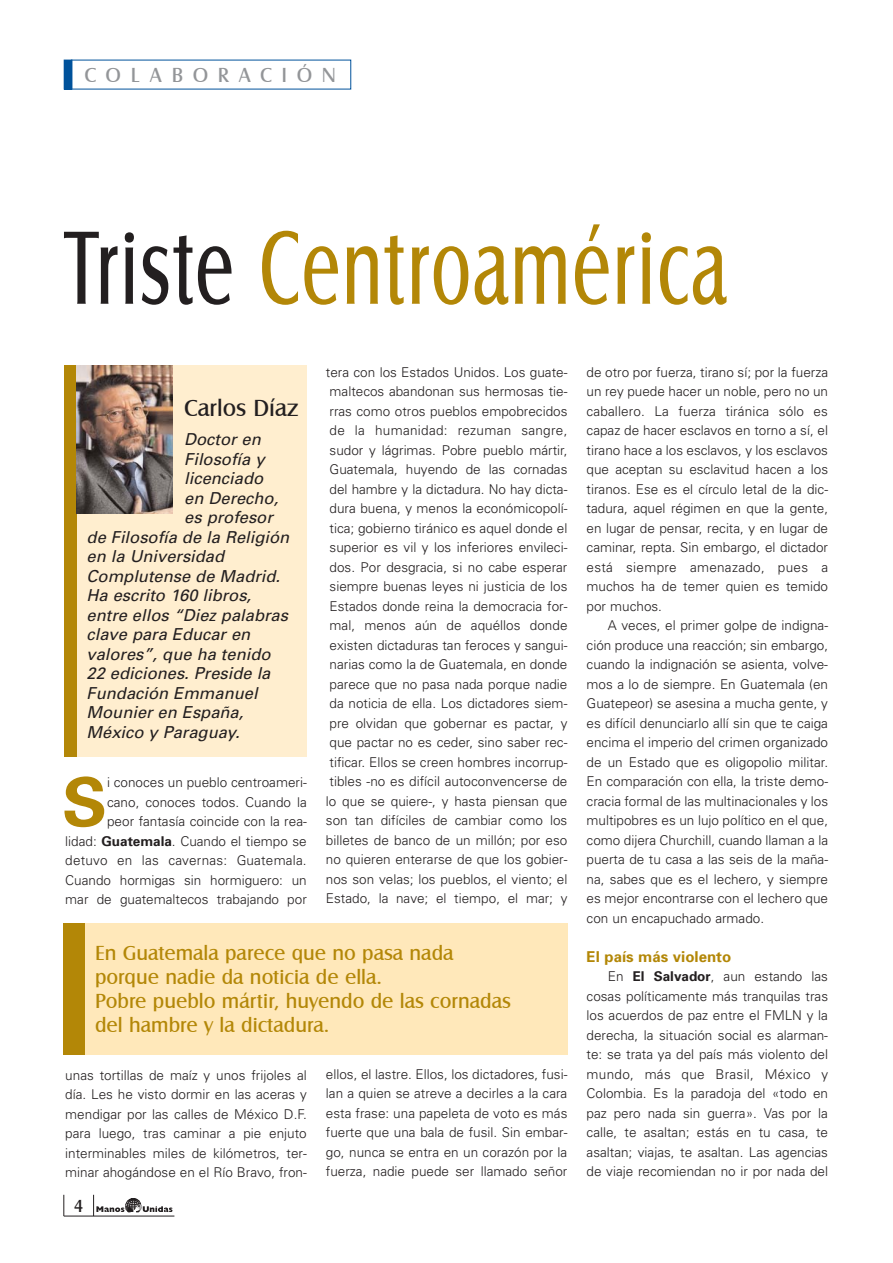
<style>
.page{position:relative;width:893px;height:1263px;background:#fff}
.page>*{position:absolute;margin:0;border:0;box-sizing:border-box;transform-origin:0 0}
.t1{font:108px "Castle T";letter-spacing:.025em;color:#b38707;scale:.67 1}
.t2{font:700 67.5px "Univers";color:#b38707}
.t3{font:24px "Castle T";color:#231f20}
.t4{font:21px/24px "Castle T";color:#b38707}
.t5{font:21px "Castle T";letter-spacing:.46em;color:#939598}
.t6{font:18px "Castle T";color:#231f20}
.t7{font:italic 16.5px "Univers";color:#231f20}
.t8{font:700 15px "Univers";color:#b38707}
.t9{font:300 13.5px/19.5px "Univers";color:#231f20;text-align:justify}
.s1{color:#231f20}
.s2{font-weight:700}
</style>
<div class="page">
<div style="left:64px;top:923px;width:504px;height:131px;background:#ffe8ba"></div>
<div style="left:64px;top:366px;width:242px;height:391px;background:#ffeecf"></div>
<div style="left:64px;top:60px;width:8px;height:29px;background:#00529b"></div>
<div style="left:64px;top:366px;width:13px;height:391px;background:#b38707"></div>
<div style="left:64px;top:923px;width:21px;height:131px;background:#b38707"></div>
<svg style="left:63px;top:1195px;width:1px;height:21px"></svg>
<hr style="left:64px;top:1216px;width:110px;height:1px;background:#231f20">
<svg style="left:93px;top:1195px;width:79px;height:21px"></svg>
<img style="left:77px;top:366px;width:95px;height:147px">
<h3 class="t5" style="left:85px;top:61px;width:253px">COLABORACIÓN</h3>
<h1 class="t1" style="left:65px;top:196px;width:988px"><span class="s1">Triste</span> Centroamérica</h1>
<h3 class="t3" style="left:184px;top:392px;width:115px">Carlos Díaz</h3>
<p class="t7" style="left:184px;top:433px;width:78px">Doctor en</p>
<p class="t7" style="left:184px;top:453px;width:82px">Filosofía y</p>
<p class="t7" style="left:184px;top:472px;width:80px">licenciado</p>
<p class="t7" style="left:184px;top:492px;width:95px">en Derecho,</p>
<p class="t7" style="left:184px;top:511px;width:90px">es profesor</p>
<p class="t7" style="left:87px;top:531px;width:204px">de Filosofía de la Religión</p>
<p class="t7" style="left:87px;top:550px;width:139px">en la Universidad</p>
<p class="t7" style="left:87px;top:570px;width:195px">Complutense de Madrid.</p>
<p class="t7" style="left:87px;top:589px;width:166px">Ha escrito 160 libros,</p>
<p class="t7" style="left:87px;top:609px;width:203px">entre ellos “Diez palabras</p>
<p class="t7" style="left:87px;top:628px;width:165px">clave para Educar en</p>
<p class="t7" style="left:87px;top:648px;width:185px">valores”, que ha tenido</p>
<p class="t7" style="left:87px;top:667px;width:185px">22 ediciones. Preside la</p>
<p class="t7" style="left:87px;top:687px;width:172px">Fundación Emmanuel</p>
<p class="t7" style="left:87px;top:706px;width:158px">Mounier en España,</p>
<p class="t7" style="left:87px;top:726px;width:155px">México y Paraguay.</p>
<h2 class="t2" style="left:62px;top:777px;width:47px">S</h2>
<p class="t9" style="left:65px;top:774px;width:243px;text-align:right">i conoces un pueblo centroameri-<br>cano, conoces todos. Cuando la<br>peor fantasía coincide con la rea-<br>lidad: <span class="s2">Guatemala</span>. Cuando el tiempo se detuvo en las cavernas: Guatemala.<br>Cuando hormigas sin hormiguero: un mar de guatemaltecos trabajando por</p>
<p class="t9" style="left:326px;top:364px;width:243px">tera con los Estados Unidos. Los guate&shy;maltecos abandonan sus hermosas tie&shy;rras como otros pueblos empobrecidos de la humanidad: rezuman sangre, sudor y lágrimas. Pobre pueblo mártir, Guatemala, huyendo de las cornadas del hambre y la dictadura. No hay dicta&shy;dura buena, y menos la económicopolí&shy;tica; gobierno tiránico es aquel donde el superior es vil y los inferiores envileci&shy;dos. Por desgracia, si no cabe esperar siempre buenas leyes ni justicia de los Estados donde reina la democracia for&shy;mal, menos aún de aquéllos donde existen dictaduras tan feroces y sangui&shy;narias como la de Guatemala, en donde parece que no pasa nada porque nadie da noticia de ella. Los dictadores siem&shy;pre olvidan que gobernar es pactar, y que pactar no es ceder, sino saber rec&shy;tificar. Ellos se creen hombres incorrup&shy;tibles -no es difícil autoconvencerse de lo que se quiere-, y hasta piensan que son tan difíciles de cambiar como los billetes de banco de un millón; por eso no quieren enterarse de que los gobier&shy;nos son velas; los pueblos, el viento; el Estado, la nave; el tiempo, el mar; y</p>
<h3 class="t4" style="left:95px;top:940px;width:417px">En Guatemala parece que no pasa nada porque nadie da noticia de ella.<br>Pobre pueblo mártir, huyendo de las cornadas del hambre y la dictadura.</h3>
<p class="t9" style="left:65px;top:1066px;width:243px">unas tortillas de maíz y unos frijoles al día. Les he visto dormir en las aceras y mendigar por las calles de México D.F. para luego, tras caminar a pie enjuto interminables miles de kilómetros, ter&shy;minar ahogándose en el Río Bravo, fron-</p>
<h3 class="t6" style="left:74px;top:1195px;width:11px">4</h3>
<p class="t9" style="left:326px;top:1066px;width:243px">ellos, el lastre. Ellos, los dictadores, fusi&shy;lan a quien se atreve a decirles a la cara esta frase: una papeleta de voto es más fuerte que una bala de fusil. Sin embar&shy;go, nunca se entra en un corazón por la fuerza, nadie puede ser llamado señor</p>
<p class="t9" style="left:586px;top:364px;width:243px">de otro por fuerza, tirano sí; por la fuerza un rey puede hacer un noble, pero no un caballero. La fuerza tiránica sólo es capaz de hacer esclavos en torno a sí, el tirano hace a los esclavos, y los esclavos que aceptan su esclavitud hacen a los tiranos. Ese es el círculo letal de la dic&shy;tadura, aquel régimen en que la gente, en lugar de pensar, recita, y en lugar de caminar, repta. Sin embargo, el dictador está siempre amenazado, pues a muchos ha de temer quien es temido por muchos.</p>
<p class="t9" style="left:586px;top:617px;width:243px;text-indent:21px">A veces, el primer golpe de indigna&shy;ción produce una reacción; sin embargo, cuando la indignación se asienta, volve&shy;mos a lo de siempre. En Guatemala (en Guatepeor) se asesina a mucha gente, y es difícil denunciarlo allí sin que te caiga encima el imperio del crimen organizado de un Estado que es oligopolio militar.<br>En comparación con ella, la triste demo&shy;cracia formal de las multinacionales y los multipobres es un lujo político en el que, como dijera Churchill, cuando llaman a la puerta de tu casa a las seis de la maña&shy;na, sabes que es el lechero, y siempre es mejor encontrarse con el lechero que con un encapuchado armado.</p>
<p class="t8" style="left:586px;top:951px;width:146px">El país más violento</p>
<p class="t9" style="left:586px;top:968px;width:243px;text-indent:21px">En <span class="s2">El Salvador</span>, aun estando las cosas políticamente más tranquilas tras los acuerdos de paz entre el FMLN y la derecha, la situación social es alarman&shy;te: se trata ya del país más violento del mundo, más que Brasil, México y Colombia. Es la paradoja del «todo en paz pero nada sin guerra». Vas por la calle, te asaltan; estás en tu casa, te asaltan; viajas, te asaltan. Las agencias de viaje recomiendan no ir por nada del</p>
</div>
